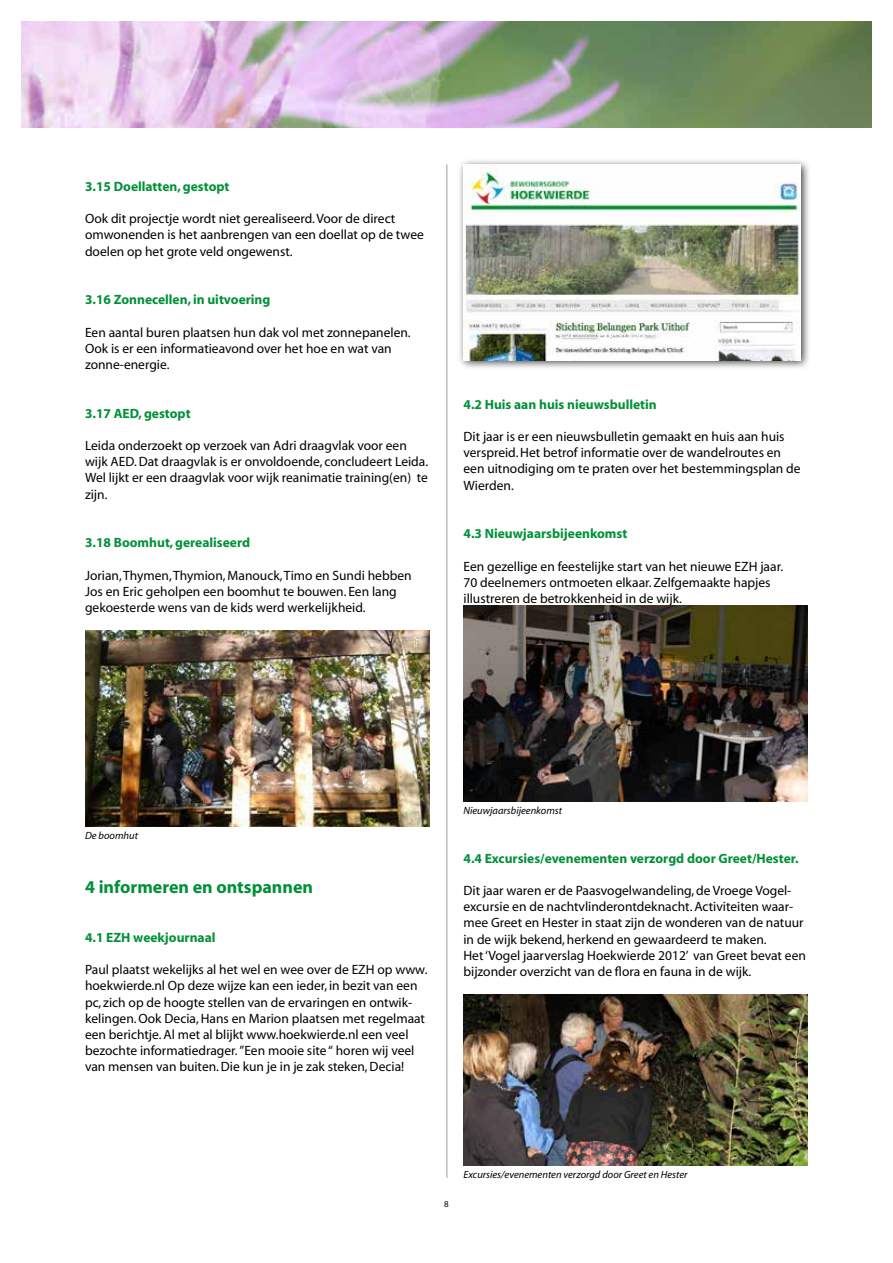
<style>
.page{position:relative;width:893px;height:1263px;background:#fff}
.page>*{position:absolute;margin:0;border:0;box-sizing:border-box;transform-origin:0 0}
.t1{font:700 18px "Myriad";color:#009037}
.t2{font:13.5px/16.2px "Myriad";color:#000}
.t3{font:700 13.5px "Myriad";color:#009037}
.t4{font:italic 10.5px "Myriad";color:#000}
.t5{font:9px "Myriad";color:#000}
</style>
<div class="page">
<hr style="left:446px;top:164px;width:1px;height:1014px;background:#9c9e9f">
<img style="left:21px;top:21px;width:851px;height:107px">
<img style="left:85px;top:631px;width:344px;height:195px">
<div style="left:457px;top:158px;width:354px;height:213px;background:#000;opacity:.75"></div>
<img style="left:463px;top:164px;width:338px;height:196px">
<img style="left:463px;top:606px;width:345px;height:195px">
<img style="left:463px;top:995px;width:345px;height:170px">
<p class="t3" style="left:85px;top:179px;width:146px">3.15 Doellatten, gestopt</p>
<p class="t2" style="left:85px;top:211px;width:340px">Ook dit projectje wordt niet gerealiseerd. Voor de direct omwonenden is het aanbrengen van een doellat op de twee doelen op het grote veld ongewenst.</p>
<p class="t3" style="left:85px;top:293px;width:187px">3.16 Zonnecellen, in uitvoering</p>
<p class="t2" style="left:85px;top:325px;width:327px">Een aantal buren plaatsen hun dak vol met zonnepanelen.<br>Ook is er een informatieavond over het hoe en wat van zonne-energie.</p>
<p class="t3" style="left:85px;top:406px;width:107px">3.17 AED, gestopt</p>
<p class="t2" style="left:85px;top:438px;width:345px">Leida onderzoekt op verzoek van Adri draagvlak voor een wijk AED. Dat draagvlak is er onvoldoende, concludeert Leida.<br>Wel lijkt er een draagvlak voor wijk reanimatie training(en) te zijn.</p>
<p class="t3" style="left:85px;top:536px;width:167px">3.18 Boomhut, gerealiseerd</p>
<p class="t2" style="left:85px;top:568px;width:328px">Jorian, Thymen, Thymion, Manouck, Timo en Sundi hebben<br>Jos en Eric geholpen een boomhut te bouwen. Een lang gekoesterde wens van de kids werd werkelijkheid.</p>
<p class="t3" style="left:463px;top:397px;width:195px">4.2 Huis aan huis nieuwsbulletin</p>
<p class="t2" style="left:463px;top:429px;width:339px">Dit jaar is er een nieuwsbulletin gemaakt en huis aan huis verspreid. Het betrof informatie over de wandelroutes en een uitnodiging om te praten over het bestemmingsplan de Wierden.</p>
<p class="t3" style="left:463px;top:527px;width:165px">4.3 Nieuwjaarsbijeenkomst</p>
<p class="t2" style="left:463px;top:559px;width:321px">Een gezellige en feestelijke start van het nieuwe EZH jaar.<br>70 deelnemers ontmoeten elkaar. Zelfgemaakte hapjes illustreren de betrokkenheid in de wijk.</p>
<p class="t4" style="left:85px;top:830px;width:54px">De boomhut</p>
<h1 class="t1" style="left:85px;top:878px;width:230px">4 informeren en ontspannen</h1>
<p class="t3" style="left:85px;top:930px;width:132px">4.1 EZH weekjournaal</p>
<p class="t2" style="left:85px;top:962px;width:344px">Paul plaatst wekelijks al het wel en wee over de EZH op www. hoekwierde.nl Op deze wijze kan een ieder, in bezit van een pc, zich op de hoogte stellen van de ervaringen en ontwik&shy;kelingen. Ook Decia, Hans en Marion plaatsen met regelmaat een berichtje. Al met al blijkt www.hoekwierde.nl een veel bezochte informatiedrager. ”Een mooie site “ horen wij veel van mensen van buiten. Die kun je in je zak steken, Decia!</p>
<p class="t4" style="left:463px;top:805px;width:100px">Nieuwjaarsbijeenkomst</p>
<p class="t3" style="left:463px;top:851px;width:337px">4.4 Excursies/evenementen verzorgd door Greet/Hester.</p>
<p class="t2" style="left:463px;top:883px;width:344px">Dit jaar waren er de Paasvogelwandeling, de Vroege Vogel&shy;excursie en de nachtvlinderontdeknacht. Activiteiten waar&shy;mee Greet en Hester in staat zijn de wonderen van de natuur in de wijk bekend, herkend en gewaardeerd te maken.<br>Het ‘Vogel jaarverslag Hoekwierde 2012’ van Greet bevat een bijzonder overzicht van de flora en fauna in de wijk.</p>
<p class="t5" style="left:444px;top:1199px;width:6px">8</p>
<p class="t4" style="left:463px;top:1169px;width:225px">Excursies/evenementen verzorgd door Greet en Hester</p>
</div>
